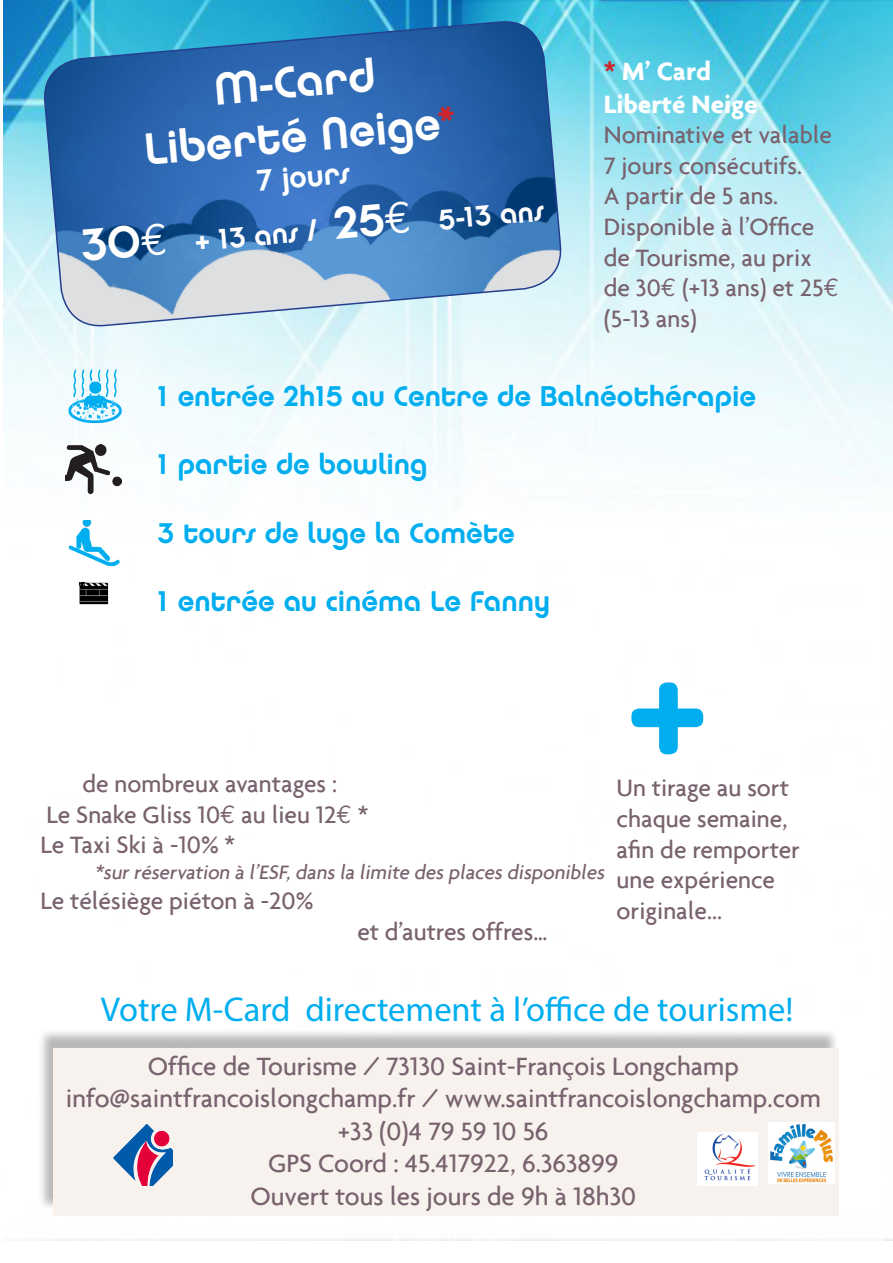
<style>
.page{position:relative;width:893px;height:1263px;background:#fff}
.page>*{position:absolute;margin:0;border:0;box-sizing:border-box;transform-origin:0 0}
.t1{font:45px "Chalet Tokyo";color:#fff}
.t2{font:34.5px "Myriad Pro";color:#00aeef}
.t3{font:30px "Chalet Tokyo";color:#fff}
.t4{font:28.5px "Chalet Tokyo";color:#00aeef}
.t5{font:28.5px "Chalet Tokyo";color:#fff}
.t6{font:500 27px "Agenda";color:#78626e}
.t7{font:700 27px "Agenda";color:#fff}
.t8{font:500 25.5px/30.6px "Agenda";color:#78626e}
.t9{font:italic 500 21px "Agenda";color:#78626e}
.s1{color:#d1232a}
.s2{font-size:45px}
.s3{font-family:"Euro Mono";font-size:45px}
.s4{font-family:"Euro Mono";font-weight:400}
</style>
<div class="page">
<img style="left:3px;top:0;width:890px;height:1240px">
<img style="left:65px;top:520px;width:57px;height:51px">
<img style="left:65px;top:364px;width:57px;height:61px">
<img style="left:65px;top:445px;width:57px;height:48px">
<img style="left:65px;top:583px;width:57px;height:35px">
<div style="left:38px;top:1028px;width:801px;height:183px;background:#231f20;opacity:.75"></div>
<div style="left:54px;top:1048px;width:785px;height:167px;background:#f8f2ef"></div>
<img style="left:768px;top:1123px;width:67px;height:61px">
<img style="left:698px;top:1132px;width:60px;height:53px">
<img style="left:114px;top:1125px;width:58px;height:61px">
<div style="left:631px;top:708px;width:72px;height:19px;background:#00aeef;border-radius:7px"></div>
<div style="left:659px;top:682px;width:19px;height:72px;background:#00aeef;border-radius:7px"></div>
<svg style="left:41px;top:19px;width:523px;height:310px;background:#4e86bd"></svg>
<p class="t1" style="left:212px;top:61px;width:163px;rotate:-5deg">M-Card</p>
<p class="t1" style="left:142px;top:122px;width:314px;rotate:-5deg">Liberté Neige<span class="s1">*</span></p>
<p class="t3" style="left:256px;top:162px;width:94px;rotate:-5deg">7 jours</p>
<p class="t5" style="left:80px;top:233px;width:465px;rotate:-5deg"><span class="s2">30</span><span class="s3">€</span> + 13 ans / <span class="s2">25</span><span class="s3">€</span> 5-13 ans</p>
<p class="t7" style="left:604px;top:55px;width:109px"><span class="s1">*</span> M’ Card</p>
<p class="t7" style="left:604px;top:87px;width:155px">Liberté Neige</p>
<p class="t8" style="left:604px;top:119px;width:230px">Nominative et valable<br>7 jours consécutifs.</p>
<p class="t8" style="left:604px;top:180px;width:176px">A partir de 5 ans.</p>
<p class="t8" style="left:604px;top:211px;width:237px">Disponible à l’Office de Tourisme, au prix de 30<span class="s4">€</span> (+13 ans) et 25<span class="s4">€ </span>(5-13 ans)</p>
<p class="t4" style="left:158px;top:378px;width:600px">1 entrée 2h15 au Centre de Balnéothérapie</p>
<p class="t4" style="left:158px;top:447px;width:271px">1 partie de bowling</p>
<p class="t4" style="left:158px;top:515px;width:358px">3 tours de luge la Comète</p>
<p class="t4" style="left:158px;top:583px;width:394px">1 entrée au cinéma Le Fanny</p>
<p class="t8" style="left:82px;top:768px;width:256px">de nombreux avantages :</p>
<p class="t8" style="left:46px;top:799px;width:323px">Le Snake Gliss 10<span class="s4">€</span> au lieu 12<span class="s4">€</span> *</p>
<p class="t8" style="left:40px;top:829px;width:196px">Le Taxi Ski à -10% *</p>
<p class="t9" style="left:94px;top:859px;width:515px">*surréservation à l’ESF,dans la limite des places disponibles</p>
<p class="t8" style="left:40px;top:885px;width:275px">Le télésiège piéton à -20%</p>
<p class="t8" style="left:357px;top:916px;width:192px">et d’autres offres…</p>
<p class="t8" style="left:617px;top:772px;width:185px">Un tirage au sort chaque semaine, afin de remporter une expérience originale...</p>
<p class="t2" style="left:101px;top:988px;width:694px">Votre M-Card directement à l’office de tourisme!</p>
<p class="t6" style="left:148px;top:1050px;width:593px">Office de Tourisme / 73130 Saint-François Longchamp</p>
<p class="t6" style="left:66px;top:1082px;width:756px">info@saintfrancoislongchamp.fr / www.saintfrancoislongchamp.com</p>
<p class="t6" style="left:338px;top:1115px;width:212px">+33 (0)4 79 59 10 56</p>
<p class="t6" style="left:268px;top:1147px;width:352px">GPS Coord : 45.417922, 6.363899</p>
<p class="t6" style="left:251px;top:1179px;width:387px">Ouvert tous les jours de 9h à 18h30</p>
</div>
